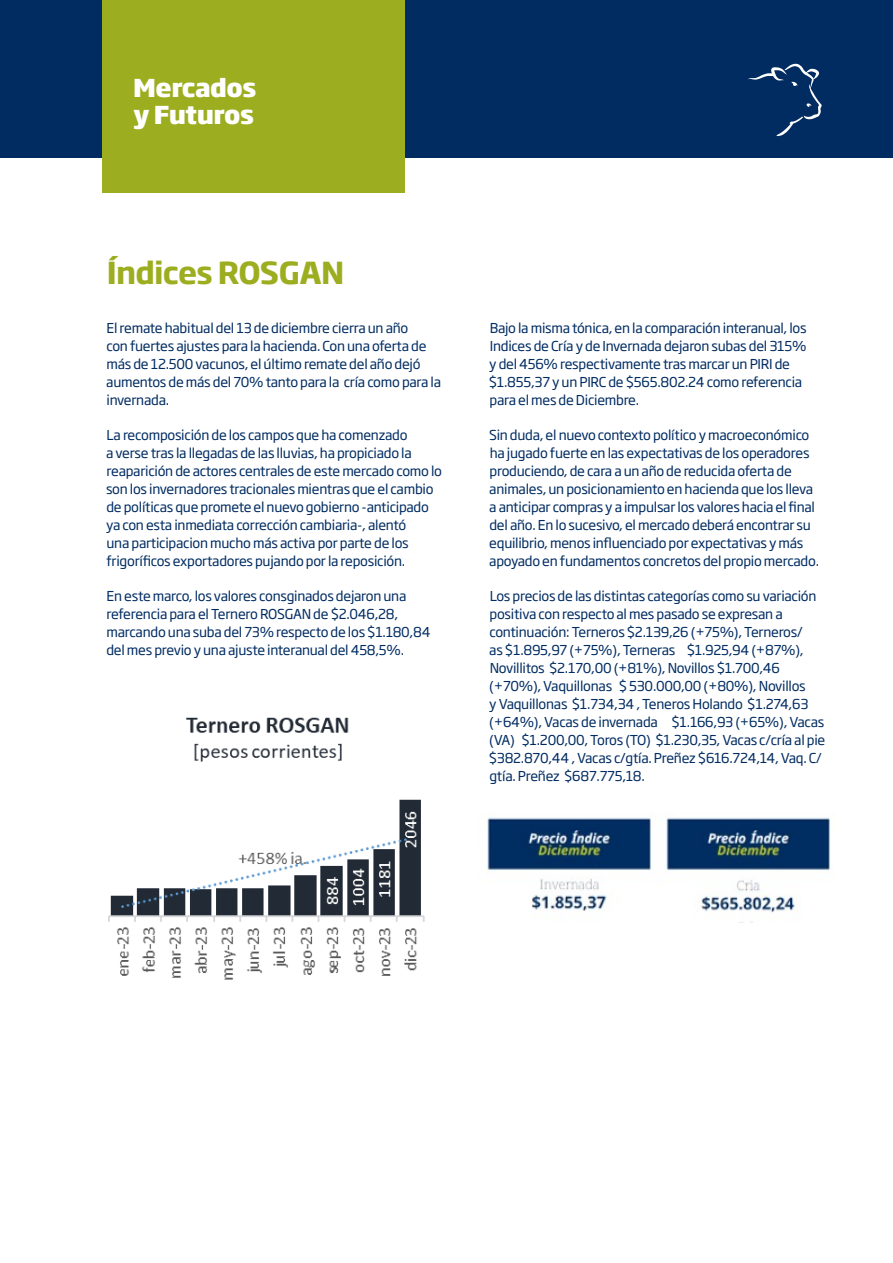
<style>
.page{position:relative;width:893px;height:1263px;background:#fff}
.page>*{position:absolute;margin:0;border:0;box-sizing:border-box;transform-origin:0 0}
.t1{font:700 30px "Soho Gothic Pro";letter-spacing:-.025em;color:#9dad20}
.t2{font:800 24.45px "Soho Gothic Pro";letter-spacing:-.02em;color:#fff}
.t3{font:13.5px/18px "Soho Gothic Pro";letter-spacing:-.02em;color:#002c62}
</style>
<div class="page">
<div style="left:0;top:0;width:893px;height:157px;background:#002c62"></div>
<svg style="left:748px;top:64px;width:74px;height:73px"></svg>
<div style="left:102px;top:0;width:303px;height:193px;background:#9dad20"></div>
<img style="left:108px;top:717px;width:317px;height:263px">
<img style="left:487px;top:817px;width:343px;height:105px">
<p class="t2" style="left:133px;top:68px;width:125px">Mercados</p>
<p class="t2" style="left:133px;top:95px;width:122px">y Futuros</p>
<p class="t1" style="left:107px;top:249px;width:239px">Índices ROSGAN</p>
<p class="t3" style="left:106px;top:318px;width:336px">El remate habitual del 13 de diciembre cierra un año<br>con fuertes ajustes para la hacienda. Con una oferta de más de 12.500 vacunos, el último remate del año dejó aumentos de más del 70% tanto para la cría como para la invernada.</p>
<p class="t3" style="left:106px;top:425px;width:338px">La recomposición de los campos que ha comenzado<br>a verse tras la llegadas de las lluvias, ha propiciado la reaparición de actores centrales de este mercado como lo son los invernadores tracionales mientras que el cambio de políticas que promete el nuevo gobierno -anticipado ya con esta inmediata corrección cambiaria-, alentó<br>una participacion mucho más activa por parte de los frigoríficos exportadores pujando por la reposición.</p>
<p class="t3" style="left:106px;top:586px;width:326px">En este marco, los valores consginados dejaron una referencia para el Ternero ROSGAN de $2.046,28, marcando una suba del 73% respecto de los $1.180,84 del mes previo y una ajuste interanual del 458,5%.</p>
<p class="t3" style="left:489px;top:318px;width:319px">Bajo la misma tónica, en la comparación interanual, los Indices de Cría y de Invernada dejaron subas del 315% y del 456% respectivamente tras marcar un PIRI de $1.855,37 y un PIRC de $565.802.24 como referencia para el mes de Diciembre.</p>
<p class="t3" style="left:489px;top:425px;width:332px">Sin duda, el nuevo contexto político y macroeconómico ha jugado fuerte en las expectativas de los operadores produciendo, de cara a un año de reducida oferta de animales, un posicionamiento en hacienda que los lleva a anticipar compras y a impulsar los valores hacia el final del año. En lo sucesivo, el mercado deberá encontrar su equilibrio, menos influenciado por expectativas y más apoyado en fundamentos concretos del propio mercado.</p>
<p class="t3" style="left:489px;top:586px;width:338px">Los precios de las distintas categorías como su variación positiva con respecto al mes pasado se expresan a continuación: Terneros $2.139,26 (+75%), Terneros/<br>as $1.895,97 (+75%), Terneras $1.925,94 (+87%), Novillitos $2.170,00 (+81%), Novillos $1.700,46 (+70%), Vaquillonas $ 530.000,00 (+80%), Novillos<br>y Vaquillonas $1.734,34 , Teneros Holando $1.274,63 (+64%), Vacas de invernada $1.166,93 (+65%), Vacas (VA) $1.200,00, Toros (TO) $1.230,35, Vacas c/cría al pie $382.870,44 , Vacas c/gtía. Preñez $616.724,14, Vaq. C/ gtía. Preñez $687.775,18.</p>
</div>
